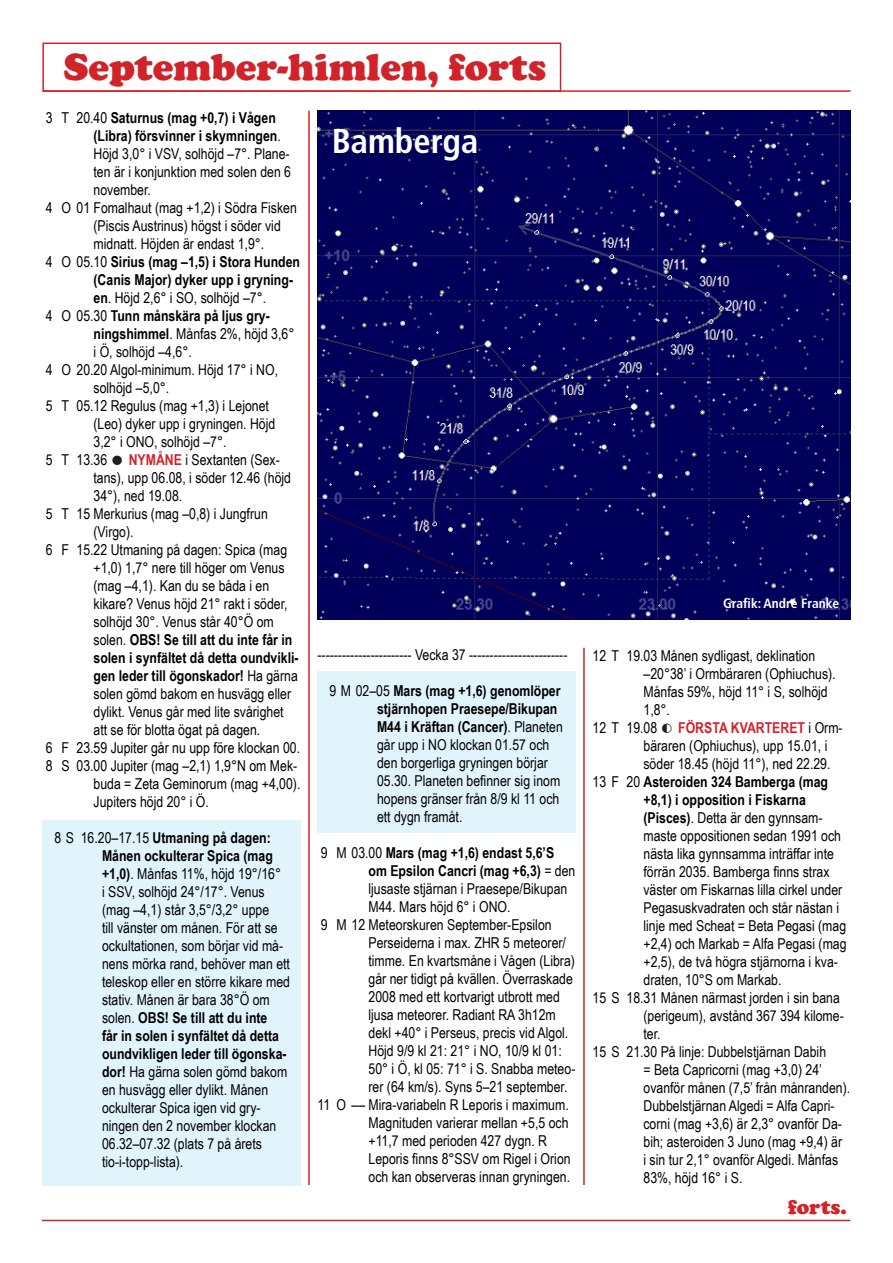
<style>
.page{position:relative;width:893px;height:1263px;background:#fff}
.page>*{position:absolute;margin:0;border:0;box-sizing:border-box;transform-origin:0 0}
.t1{font:900 39px "Cooper";color:#d1232a}
.t2{font:700 condensed 34.5px "Frutiger";color:#fff}
.t3{font:900 21px "Cooper";color:#d1232a}
.Kalender{font:15px/18px "Arial Narrow";color:#000}
.Kalender_med_indrag{font:15px/18px "Arial Narrow";color:#000}
.Kalender-2{font:700 15px/18px "Arial Narrow";color:#000}
.t4{font:700 condensed 13.5px "Frutiger";color:#fff}
.s1{font-weight:700}
.s2{font-weight:400}
.s3{color:#231f20}
.s4{font-weight:700;color:#d1232a}
</style>
<div class="page">
<div style="left:317px;top:671px;width:259px;height:161px;background:#e1f4fc"></div>
<div style="left:42px;top:820px;width:258px;height:365px;background:#e1f4fc"></div>
<div style="left:42px;top:43px;width:519px;height:49px;border:2px solid #d1232a"></div>
<hr style="left:43px;top:90px;width:808px;height:2px;background:#d1232a">
<hr style="left:42px;top:1220px;width:808px;height:1px;background:#d1232a">
<img style="left:317px;top:111px;width:533px;height:508px">
<hr style="left:308px;top:111px;width:2px;height:1074px;background:#d1232a">
<hr style="left:583px;top:648px;width:2px;height:537px;background:#d1232a">
<p class="t1" style="left:63px;top:44px;width:484px">September-himlen, forts</p>
<p class="Kalender" style="left:94px;top:108px;width:199px;text-indent:-48px">3 T 20.40 <span class="s1">Saturnus (mag +0,7) i Vågen (Libra) försvinner i skymningen</span>.<br>Höjd 3,0° i VSV, solhöjd –7°. Plane&shy;ten är i konjunktion med solen den 6 november.</p>
<p class="Kalender" style="left:94px;top:198px;width:205px;text-indent:-48px">4 O 01 Fomalhaut (mag +1,2) i Södra Fisken (Piscis Austrinus) högst i söder vid midnatt. Höjden är endast 1,9°.</p>
<p class="Kalender-2" style="left:94px;top:252px;width:208px;text-indent:-48px"><span class="s2">4 O 05.10</span> Sirius (mag –1,5) i Stora Hunden (Canis Major) dyker upp i gryning&shy;en<span class="s2">. Höjd 2,6° i SO, solhöjd –7°.</span></p>
<p class="Kalender" style="left:94px;top:306px;width:202px;text-indent:-48px">4 O 05.30 <span class="s1">Tunn månskära på ljus gry&shy;ningshimmel</span>. Månfas 2%, höjd 3,6° i Ö, solhöjd –4,6°.</p>
<p class="Kalender" style="left:94px;top:360px;width:186px;text-indent:-48px">4 O 20.20 Algol-minimum. Höjd 17° i NO, solhöjd –5,0°.</p>
<p class="Kalender" style="left:94px;top:396px;width:183px;text-indent:-48px">5 T 05.12 Regulus (mag +1,3) i Lejonet (Leo) dyker upp i gryningen. Höjd<br>3,2° i ONO, solhöjd –7°.</p>
<p class="Kalender" style="left:94px;top:450px;width:199px;text-indent:-48px">5 T 13.36 <span class="s3">●</span> <span class="s4">NYMÅNE</span> i Sextanten (Sex&shy;tans), upp 06.08, i söder 12.46 (höjd<br>34°), ned 19.08.</p>
<p class="Kalender" style="left:94px;top:504px;width:176px;text-indent:-48px">5 T 15 Merkurius (mag –0,8) i Jungfrun (Virgo).</p>
<p class="Kalender" style="left:94px;top:540px;width:207px;text-indent:-48px">6 F 15.22 Utmaning på dagen: Spica (mag +1,0) 1,7° nere till höger om Venus (mag –4,1). Kan du se båda i en kikare? Venus höjd 21° rakt i söder, solhöjd 30°. Venus står 40°Ö om solen. <span class="s1">OBS! Se till att du inte får in solen i synfältet då detta oundvikli&shy;gen leder till ögonskador!</span> Ha gärna solen gömd bakom en husvägg eller dylikt. Venus går med lite svårighet att se för blotta ögat på dagen.</p>
<p class="Kalender" style="left:46px;top:738px;width:256px">6 F 23.59 Jupiter går nu upp före klockan 00.</p>
<p class="Kalender" style="left:94px;top:756px;width:208px;text-indent:-48px">8 S 03.00 Jupiter (mag –2,1) 1,9°N om Mek&shy;buda = Zeta Geminorum (mag +4,00).<br>Jupiters höjd 20° i Ö.</p>
<p class="Kalender_med_indrag" style="left:102px;top:828px;width:190px;text-indent:-48px">8 S 16.20–17.15 <span class="s1">Utmaning på dagen:<br>Månen ockulterar Spica (mag +1,0)</span>. Månfas 11%, höjd 19°/16°<br>i SSV, solhöjd 24°/17°. Venus (mag –4,1) står 3,5°/3,2° uppe<br>till vänster om månen. För att se ockultationen, som börjar vid må&shy;nens mörka rand, behöver man ett teleskop eller en större kikare med stativ. Månen är bara 38°Ö om solen. <span class="s1">OBS! Se till att du inte<br>får in solen i synfältet då detta oundvikligen leder till ögonska&shy;dor!</span> Ha gärna solen gömd bakom en husvägg eller dylikt. Månen ockulterar Spica igen vid gry&shy;ningen den 2 november klockan<br>06.32–07.32 (plats 7 på årets tio-i-topp-lista).</p>
<p class="t2" style="left:332px;top:121px;width:148px">Bamberga</p>
<p class="Kalender" style="left:317px;top:645px;width:251px">----------------------- Vecka 37 ------------------------</p>
<p class="Kalender_med_indrag" style="left:377px;top:681px;width:187px;text-indent:-48px">9 M 02–05 <span class="s1">Mars (mag +1,6) genomlöper stjärnhopen Praesepe/Bikupan<br>M44 i Kräftan (Cancer)</span>. Planeten går upp i NO klockan 01.57 och den borgerliga gryningen börjar<br>05.30. Planeten befinner sig inom hopens gränser från 8/9 kl 11 och ett dygn framåt.</p>
<p class="Kalender" style="left:368px;top:843px;width:208px;text-indent:-48px">9 M 03.00 <span class="s1">Mars (mag +1,6) endast 5,6’S om Epsilon Cancri (mag +6,3)</span> = den ljusaste stjärnan i Praesepe/Bikupan<br>M44. Mars höjd 6° i ONO.</p>
<p class="Kalender" style="left:368px;top:915px;width:208px;text-indent:-48px">9 M 12 Meteorskuren September-Epsilon Perseiderna i max. ZHR 5 meteorer/ timme. En kvartsmåne i Vågen (Libra) går ner tidigt på kvällen. Överraskade 2008 med ett kortvarigt utbrott med ljusa meteorer. Radiant RA 3h12m dekl +40° i Perseus, precis vid Algol.<br>Höjd 9/9 kl 21: 21° i NO, 10/9 kl 01:<br>50° i Ö, kl 05: 71° i S. Snabba meteo&shy;rer (64 km/s). Syns 5–21 september.</p>
<p class="Kalender" style="left:368px;top:1095px;width:204px;text-indent:-51px">11 O –– Mira-variabeln R Leporis i maximum.<br>Magnituden varierar mellan +5,5 och +11,7 med perioden 427 dygn. R Leporis finns 8°SSV om Rigel i Orion och kan observeras innan gryningen.</p>
<p class="t4" style="left:723px;top:595px;width:117px">Grafik: André Franke</p>
<p class="Kalender" style="left:643px;top:646px;width:194px;text-indent:-51px">12 T 19.03 Månen sydligast, deklination –20°38’ i Ormbäraren (Ophiuchus).<br>Månfas 59%, höjd 11° i S, solhöjd<br>1,8°.</p>
<p class="Kalender" style="left:643px;top:718px;width:201px;text-indent:-51px">12 T 19.08 <span class="s3">◐</span> <span class="s4">FÖRSTA KVARTERET</span> i Orm&shy;bäraren (Ophiuchus), upp 15.01, i söder 18.45 (höjd 11°), ned 22.29.</p>
<p class="Kalender" style="left:643px;top:772px;width:205px;text-indent:-51px">13 F 20 <span class="s1">Asteroiden 324 Bamberga (mag +8,1) i opposition i Fiskarna (Pisces)</span>. Detta är den gynnsam&shy;maste oppositionen sedan 1991 och nästa lika gynnsamma inträffar inte förrän 2035. Bamberga finns strax väster om Fiskarnas lilla cirkel under Pegasuskvadraten och står nästan i linje med Scheat = Beta Pegasi (mag +2,4) och Markab = Alfa Pegasi (mag +2,5), de två högra stjärnorna i kva&shy;draten, 10°S om Markab.</p>
<p class="Kalender" style="left:643px;top:988px;width:202px;text-indent:-51px">15 S 18.31 Månen närmast jorden i sin bana (perigeum), avstånd 367 394 kilome&shy;ter.</p>
<p class="Kalender" style="left:643px;top:1042px;width:208px;text-indent:-51px">15 S 21.30 På linje: Dubbelstjärnan Dabih<br>= Beta Capricorni (mag +3,0) 24’ ovanför månen (7,5’ från månranden).<br>Dubbelstjärnan Algedi = Alfa Capri&shy;corni (mag +3,6) är 2,3° ovanför Da&shy;bih; asteroiden 3 Juno (mag +9,4) är<br>i sin tur 2,1° ovanför Algedi. Månfas 83%, höjd 16° i S.</p>
<p class="t3" style="left:788px;top:1195px;width:60px">forts.</p>
</div>
